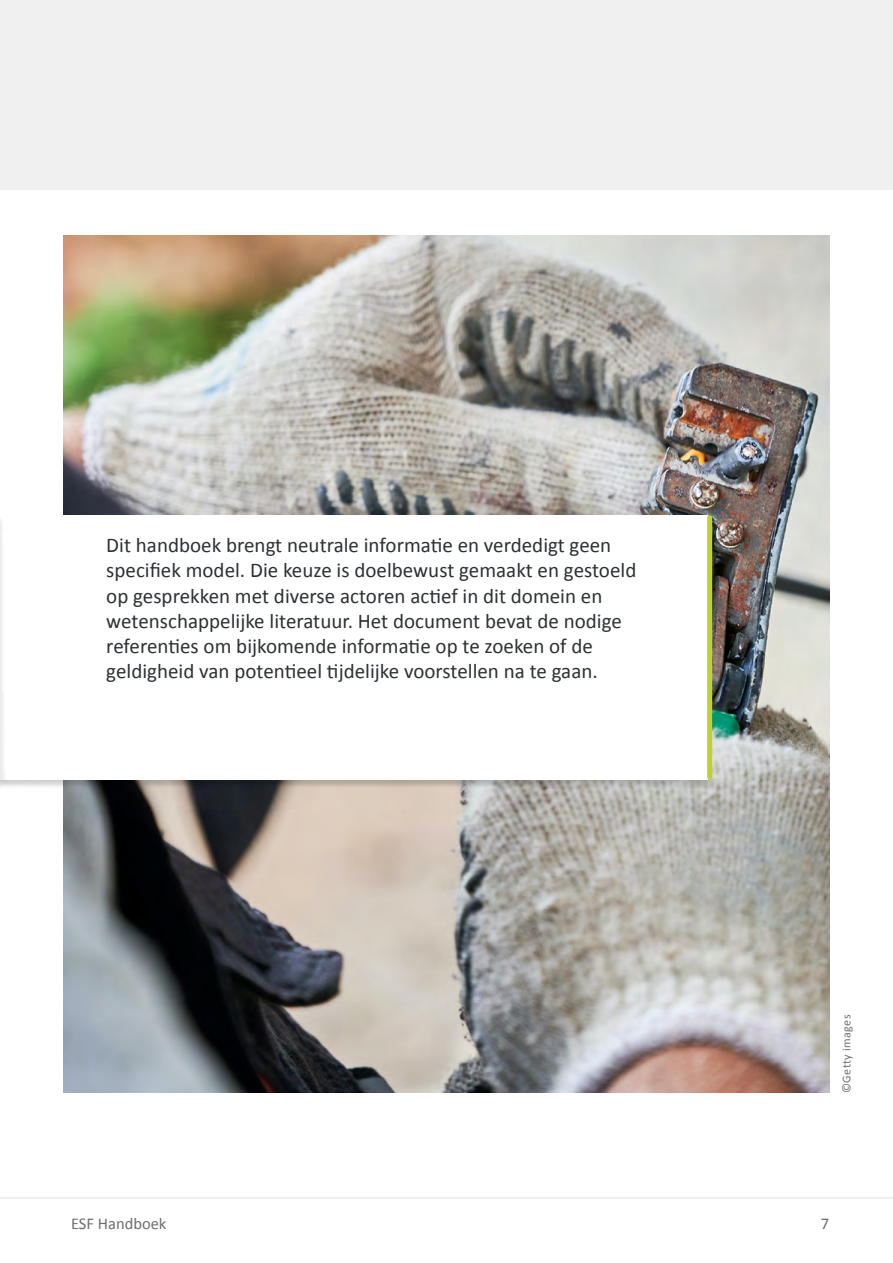
<style>
.page{position:relative;width:893px;height:1263px;background:#fff}
.page>*{position:absolute;margin:0;border:0;box-sizing:border-box;transform-origin:0 0}
.Body{font:21px/25.2px "Calibri";color:#2d3133}
.t1{font:16.5px "Calibri";color:#6c6f70}
.Image_copy{font:12px "Calibri";letter-spacing:.03em;color:#706f6f}
</style>
<div class="page">
<div style="left:0;top:0;width:893px;height:189px;background:#f0f0f0"></div>
<hr style="left:0;top:1197px;width:893px;height:2px;background:#f0f0f0">
<img style="left:64px;top:235px;width:765px;height:858px">
<div style="left:0;top:515px;width:712px;height:273px;background:#000;opacity:.2"></div>
<div style="left:0;top:515px;width:707px;height:264px;background:#fff"></div>
<div style="left:0;top:515px;width:5px;height:273px;background:#f6f6f6"></div>
<div style="left:707px;top:515px;width:5px;height:264px;background:#bfd22f;border-radius:3px"></div>
<p class="Body" style="left:106px;top:532px;width:532px">Dit handboek brengt neutrale informatie en verdedigt geen specifiek model. Die keuze is doelbewust gemaakt en gestoeld op gesprekken met diverse actoren actief in dit domein en wetenschappelijke literatuur. Het document bevat de nodige referenties om bijkomende informatie op te zoeken of de geldigheid van potentieel tijdelijke voorstellen na te gaan.</p>
<p class="Image_copy" style="left:838px;top:1093px;width:80px;rotate:-90deg">©Getty images</p>
<p class="t1" style="left:71px;top:1212px;width:97px">ESF Handboek</p>
<p class="t1" style="left:821px;top:1212px;width:10px">7</p>
</div>
